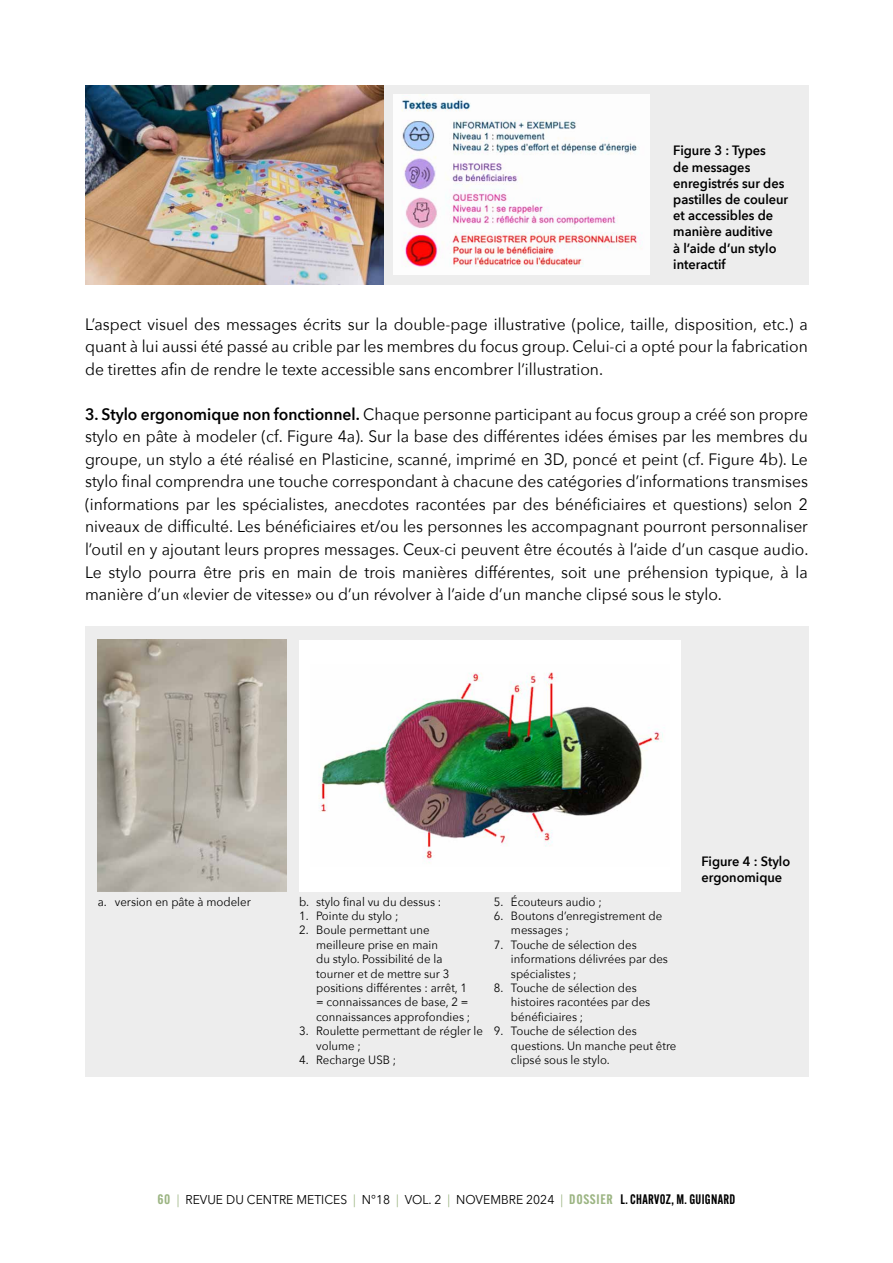
<style>
.page{position:relative;width:893px;height:1263px;background:#fff}
.page>*{position:absolute;margin:0;border:0;box-sizing:border-box;transform-origin:0 0}
.t1{font:16.5px/22.5px "Avenir Next";color:#000;text-align:justify;scale:.95 1}
.t2{font:600 13.5px/16.2px "Avenir Next";color:#000;scale:.95 1}
.t3{font:12.75px "Avenir Next";color:#000;scale:.95 1}
.t4{font:12px/14.4px "Avenir Next";color:#000;scale:.95 1}
.s1{font-weight:600}
.s2{font-family:"Alternate Gothic Cond ATF";font-weight:600;font-size:13.5px;color:#9cb583}
.s3{color:#9cb583}
.s4{font-family:"Alternate Gothic Cond ATF";font-weight:600;font-size:13.5px}
</style>
<div class="page">
<div style="left:85px;top:85px;width:724px;height:200px;background:#ededed"></div>
<img style="left:393px;top:94px;width:256px;height:181px">
<img style="left:85px;top:85px;width:298px;height:200px">
<div style="left:85px;top:626px;width:724px;height:450px;background:#ededed"></div>
<img style="left:98px;top:640px;width:188px;height:251px">
<div style="left:299px;top:640px;width:381px;height:251px;background:#fff"></div>
<img style="left:319px;top:672px;width:344px;height:191px">
<p class="t2" style="left:673px;top:142px;width:123px">Figure 3 : Types<br>de messages enregistrés sur des pastilles de couleur et accessibles de manière auditive<br>à l’aide d’un stylo interactif</p>
<p class="t1" style="left:85px;top:312px;width:762px">L’aspect visuel des messages écrits sur la double-page illustrative (police, taille, disposition, etc.) a quant à lui aussi été passé au crible par les membres du focus group. Celui-ci a opté pour la fabrication de tirettes afin de rendre le texte accessible sans encombrer l’illustration.</p>
<p class="t1" style="left:85px;top:402px;width:763px"><span class="s1">3. Stylo ergonomique non fonctionnel.</span> Chaque personne participant au focus group a créé son propre stylo en pâte à modeler (cf. Figure 4a). Sur la base des différentes idées émises par les membres du groupe, un stylo a été réalisé en Plasticine, scanné, imprimé en 3D, poncé et peint (cf. Figure 4b). Le stylo final comprendra une touche correspondant à chacune des catégories d’informations transmises (informations par les spécialistes, anecdotes racontées par des bénéficiaires et questions) selon 2 niveaux de difficulté. Les bénéficiaires et/ou les personnes les accompagnant pourront personnaliser l’outil en y ajoutant leurs propres messages. Ceux-ci peuvent être écoutés à l’aide d’un casque audio.<br>Le stylo pourra être pris en main de trois manières différentes, soit une préhension typique, à la manière d’un «levier de vitesse» ou d’un révolver à l’aide d’un manche clipsé sous le stylo.</p>
<p class="t4" style="left:98px;top:894px;width:163px">a. version en pâte à modeler</p>
<p class="t4" style="left:299px;top:894px;width:151px">b. stylo final vu du dessus :</p>
<p class="t4" style="left:299px;top:908px;width:106px">1. Pointe du stylo ;</p>
<p class="t4" style="left:316px;top:922px;width:164px;text-indent:-17px">2. Boule permettant une meilleure prise en main<br>du stylo. Possibilité de la tourner et de mettre sur 3 positions différentes : arrêt, 1 = connaissances de base, 2 = connaissances approfondies ;</p>
<p class="t4" style="left:316px;top:1023px;width:177px;text-indent:-17px">3. Roulette permettant de régler le volume ;</p>
<p class="t4" style="left:299px;top:1052px;width:104px">4. Recharge USB ;</p>
<p class="t4" style="left:494px;top:894px;width:115px">5. Écouteurs audio ;</p>
<p class="t4" style="left:511px;top:908px;width:161px;text-indent:-17px">6. Boutons d’enregistrement de messages ;</p>
<p class="t4" style="left:511px;top:937px;width:167px;text-indent:-17px">7. Touche de sélection des informations délivrées par des spécialistes ;</p>
<p class="t4" style="left:511px;top:980px;width:148px;text-indent:-17px">8. Touche de sélection des histoires racontées par des bénéficiaires ;</p>
<p class="t4" style="left:511px;top:1023px;width:176px;text-indent:-17px">9. Touche de sélection des questions. Un manche peut être clipsé sous le stylo.</p>
<p class="t2" style="left:701px;top:853px;width:95px">Figure 4 : Stylo ergonomique</p>
<p class="t3" style="left:158px;top:1189px;width:610px"><span class="s2">60</span> <span class="s3">|</span> REVUE DU CENTRE METICES <span class="s3">|</span> N°18 <span class="s3">|</span> VOL. 2 <span class="s3">|</span> NOVEMBRE 2024 <span class="s3">|</span> <span class="s2">DOSSIER</span> <span class="s4">L. CHARVOZ, M. GUIGNARD</span></p>
</div>
